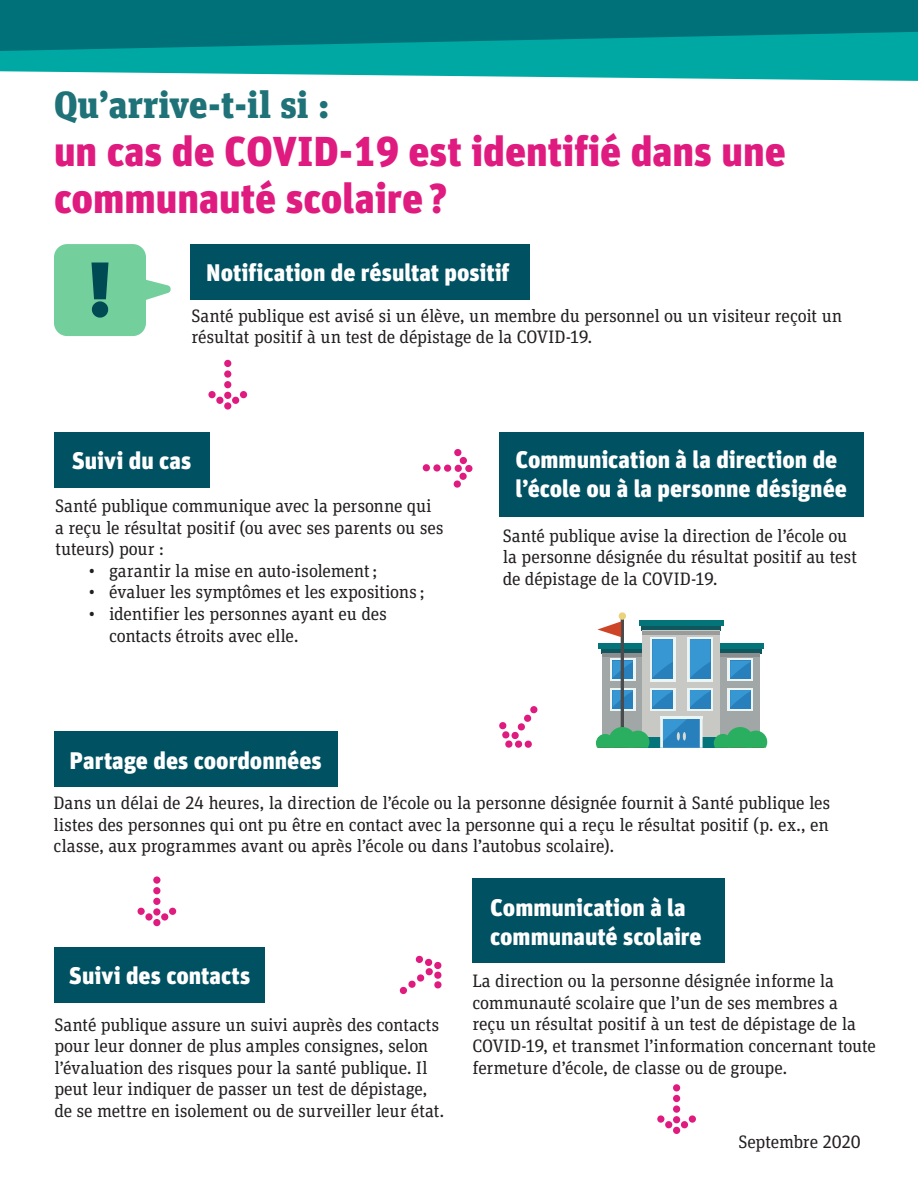
<style>
.page{position:relative;width:918px;height:1188px;background:#fff}
.page>*{position:absolute;margin:0;border:0;box-sizing:border-box;transform-origin:0 0}
.Major_Heading{font:900 41.85px/47.4px "Unit Pro";color:#e01b80}
.Major_Heading-2{font:900 37.8px "Unit Slab Pro";color:#1e7278}
.Heading_2{font:900 24px/28.8px "Unit Pro";color:#fff}
.Body_Text{font:18px/21.6px "Unit Slab Pro";letter-spacing:-.01em;color:#231f20}
</style>
<div class="page">
<div style="left:499px;top:432px;width:365px;height:85px;background:#005162"></div>
<svg style="left:423px;top:449px;width:50px;height:39px"></svg>
<svg style="left:208px;top:360px;width:39px;height:50px"></svg>
<div style="left:601px;top:648px;width:161px;height:6px;background:#0f575c"></div>
<div style="left:599px;top:643px;width:165px;height:5px;background:#02747a"></div>
<div style="left:642px;top:625px;width:79px;height:6px;background:#0f575c"></div>
<div style="left:639px;top:620px;width:85px;height:5px;background:#02747a"></div>
<div style="left:640px;top:737px;width:82px;height:11px;background:#02747a"></div>
<div style="left:602px;top:657px;width:158px;height:80px;background:#a1a6a6"></div>
<div style="left:643px;top:631px;width:77px;height:106px;background:#c8c8c5"></div>
<svg style="left:610px;top:659px;width:25px;height:22px"></svg>
<div style="left:612px;top:661px;width:21px;height:18px;background:#2780bb"></div>
<svg style="left:612px;top:661px;width:21px;height:17px"></svg>
<svg style="left:610px;top:688px;width:25px;height:23px"></svg>
<div style="left:612px;top:690px;width:21px;height:18px;background:#2780bb"></div>
<svg style="left:612px;top:690px;width:21px;height:17px"></svg>
<svg style="left:650px;top:688px;width:25px;height:23px"></svg>
<div style="left:652px;top:690px;width:21px;height:18px;background:#2780bb"></div>
<svg style="left:652px;top:690px;width:21px;height:17px"></svg>
<svg style="left:688px;top:688px;width:25px;height:23px"></svg>
<div style="left:690px;top:690px;width:20px;height:18px;background:#2780bb"></div>
<svg style="left:690px;top:690px;width:20px;height:17px"></svg>
<div style="left:650px;top:637px;width:25px;height:44px;background:#edf4f4"></div>
<div style="left:652px;top:639px;width:21px;height:40px;background:#2780bb"></div>
<svg style="left:652px;top:639px;width:21px;height:38px"></svg>
<svg style="left:688px;top:637px;width:25px;height:44px"></svg>
<div style="left:690px;top:639px;width:20px;height:40px;background:#2780bb"></div>
<svg style="left:690px;top:639px;width:20px;height:39px"></svg>
<svg style="left:728px;top:659px;width:25px;height:22px"></svg>
<div style="left:730px;top:661px;width:21px;height:18px;background:#2780bb"></div>
<svg style="left:730px;top:661px;width:21px;height:17px"></svg>
<svg style="left:728px;top:688px;width:25px;height:23px"></svg>
<div style="left:730px;top:690px;width:21px;height:18px;background:#2780bb"></div>
<svg style="left:730px;top:690px;width:21px;height:17px"></svg>
<hr style="left:643px;top:631px;width:77px;height:4px;background:#9a9b9b">
<hr style="left:660px;top:716px;width:43px;height:3px;background:#edf4f4">
<svg style="left:660px;top:719px;width:43px;height:29px"></svg>
<svg style="left:714px;top:727px;width:53px;height:21px"></svg>
<hr style="left:621px;top:614px;width:3px;height:119px;background:#494a4b">
<div style="left:619px;top:612px;width:7px;height:8px;background:#edd27c;border-radius:50%"></div>
<svg style="left:597px;top:621px;width:24px;height:16px"></svg>
<svg style="left:596px;top:727px;width:53px;height:21px"></svg>
<svg style="left:138px;top:876px;width:38px;height:50px"></svg>
<div style="left:54px;top:244px;width:92px;height:92px;background:#73cf9c;border-radius:13px"></div>
<svg style="left:91px;top:263px;width:17px;height:55px"></svg>
<svg style="left:146px;top:279px;width:25px;height:21px"></svg>
<svg style="left:499px;top:706px;width:39px;height:42px"></svg>
<svg style="left:399px;top:955px;width:43px;height:40px"></svg>
<svg style="left:657px;top:1084px;width:39px;height:50px"></svg>
<div style="left:191px;top:244px;width:339px;height:56px;background:#005162"></div>
<div style="left:54px;top:432px;width:155px;height:56px;background:#005162"></div>
<div style="left:54px;top:731px;width:284px;height:56px;background:#005162"></div>
<div style="left:54px;top:947px;width:211px;height:56px;background:#005162"></div>
<div style="left:472px;top:879px;width:253px;height:84px;background:#005162"></div>
<svg style="left:0;top:51px;width:918px;height:30px;fill:#00a8a3"></svg>
<svg style="left:0;top:0;width:918px;height:51px;fill:#007178"></svg>
<h1 class="Major_Heading-2" style="left:54px;top:76px;width:277px">Qu’arrive-t-il si :</h1>
<h1 class="Major_Heading" style="left:54px;top:125px;width:733px">un cas de COVID-19 est identifié dans une communauté scolaire?</h1>
<h2 class="Heading_2" style="left:206px;top:257px;width:305px">Notification de résultat positif</h2>
<p class="Body_Text" style="left:192px;top:304px;width:652px">Santé publique est avisé si un élève, un membre du personnel ou un visiteur reçoit un résultat positif à un test de dépistage de la COVID-19.</p>
<h2 class="Heading_2" style="left:72px;top:445px;width:121px">Suivi du cas</h2>
<p class="Body_Text" style="left:55px;top:494px;width:390px">Santé publique communique avec la personne qui a reçu le résultat positif (ou avec ses parents ou ses tuteurs) pour :</p>
<p class="Body_Text" style="left:89px;top:559px;width:290px">• garantir la mise en auto-isolement;</p>
<p class="Body_Text" style="left:89px;top:581px;width:337px">• évaluer les symptômes et les expositions ;</p>
<p class="Body_Text" style="left:109px;top:602px;width:279px;text-indent:-20px">• identifier les personnes ayant eu des contacts étroits avec elle.</p>
<h2 class="Heading_2" style="left:70px;top:744px;width:254px">Partage des coordonnées</h2>
<h2 class="Heading_2" style="left:516px;top:444px;width:333px">Communication à la direction de l’école ou à la personne désignée</h2>
<p class="Body_Text" style="left:503px;top:524px;width:356px">Santé publique avise la direction de l’école ou la personne désignée du résultat positif au test de dépistage de la COVID-19.</p>
<p class="Body_Text" style="left:53px;top:792px;width:778px;text-align:justify">Dans un délai de 24 heures, la direction de l’école ou la personne désignée fournit à Santé publique les listes des personnes qui ont pu être en contact avec la personne qui a reçu le résultat positif (p. ex., en classe, aux programmes avant ou après l’école ou dans l’autobus scolaire).</p>
<h2 class="Heading_2" style="left:69px;top:960px;width:183px">Suivi des contacts</h2>
<p class="Body_Text" style="left:54px;top:1013px;width:392px">Santé publique assure un suivi auprès des contacts pour leur donner de plus amples consignes, selon l’évaluation des risques pour la santé publique. Il peut leur indiquer de passer un test de dépistage, de se mettre en isolement ou de surveiller leur état.</p>
<h2 class="Heading_2" style="left:490px;top:892px;width:213px">Communication à la communauté scolaire</h2>
<p class="Body_Text" style="left:472px;top:970px;width:405px">La direction ou la personne désignée informe la communauté scolaire que l’un de ses membres a reçu un résultat positif à un test de dépistage de la COVID-19, et transmet l’information concernant toute fermeture d’école, de classe ou de groupe.</p>
<p class="Body_Text" style="left:738px;top:1131px;width:124px">Septembre 2020</p>
</div>
